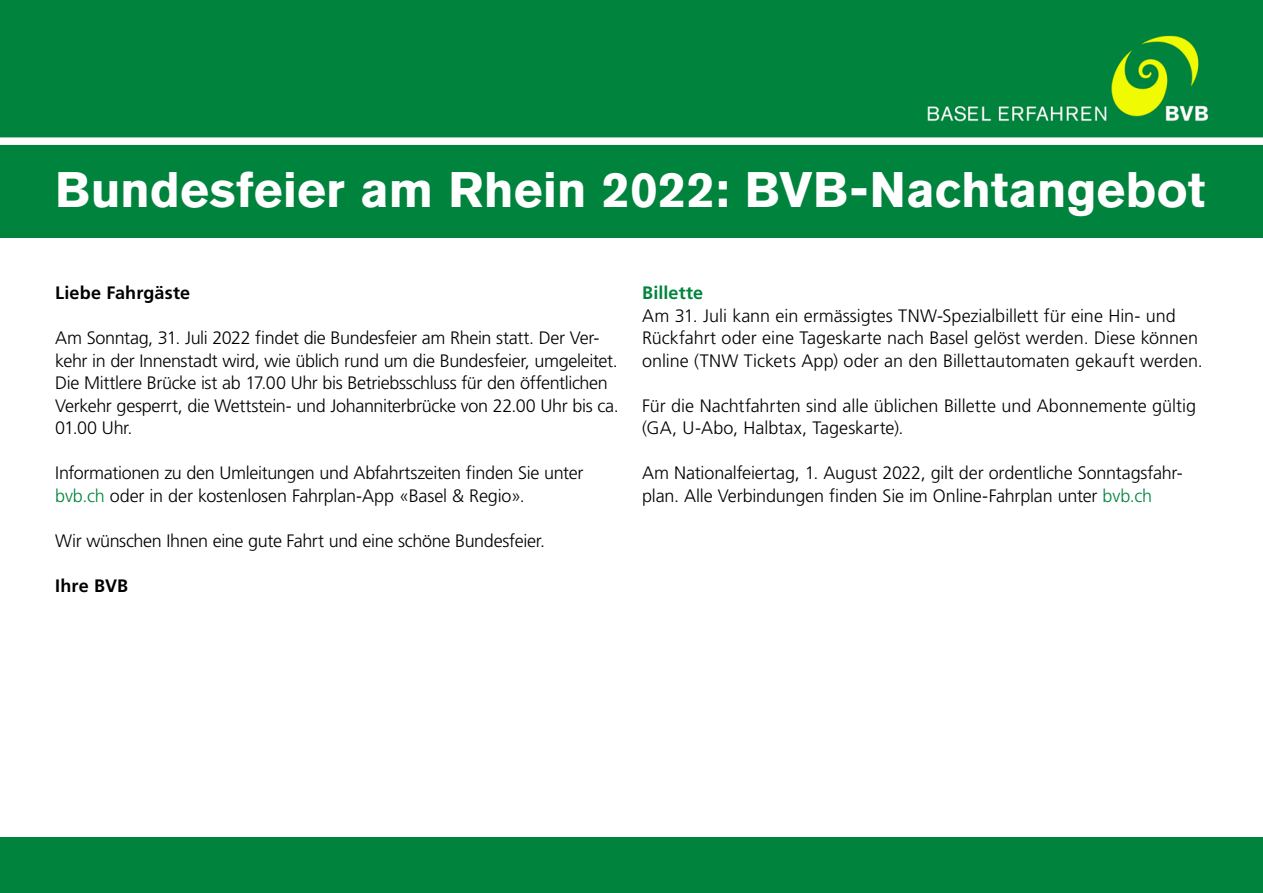
<style>
.page{position:relative;width:1263px;height:893px;background:#fff}
.page>*{position:absolute;margin:0;border:0;box-sizing:border-box;transform-origin:0 0}
.t1{font:700 49.5px "Akzidenz Grotesk BE";color:#fff}
.t2{font:300 18px/22.5px "Frutiger LT Pro";letter-spacing:-.01em;color:#000}
.t3{font:700 18px "Frutiger LT Std";letter-spacing:.01em;color:#000}
.t4{font:700 18px "Frutiger LT Std";letter-spacing:.005em;color:#00843d}
.s1{color:#00843d}
</style>
<div class="page">
<div style="left:0;top:838px;width:1263px;height:55px;background:#00833d"></div>
<div style="left:0;top:0;width:1263px;height:238px;background:#00833d"></div>
<div style="left:0;top:137px;width:1263px;height:8px;background:#fff"></div>
<img style="left:927px;top:35px;width:282px;height:87px">
<h1 class="t1" style="left:55px;top:161px;width:1151px">Bundesfeier am Rhein 2022: BVB-Nachtangebot</h1>
<p class="t3" style="left:55px;top:282px;width:136px">Liebe Fahrgäste</p>
<p class="t2" style="left:55px;top:327px;width:565px">Am Sonntag, 31. Juli 2022 findet die Bundesfeier am Rhein statt. Der Ver&shy;kehr in der Innenstadt wird, wie üblich rund um die Bundesfeier, umgeleitet.<br>Die Mittlere Brücke ist ab 17.00 Uhr bis Betriebsschluss für den öffentlichen Verkehr gesperrt, die Wettstein- und Johanniterbrücke von 22.00 Uhr bis ca.<br>01.00 Uhr.</p>
<p class="t2" style="left:55px;top:462px;width:530px">Informationen zu den Umleitungen und Abfahrtszeiten finden Sie unter <span class="s1">bvb.ch</span> oder in der kostenlosen Fahrplan-App «Basel &amp; Regio».</p>
<p class="t2" style="left:55px;top:529px;width:491px">Wir wünschen Ihnen eine gute Fahrt und eine schöne Bundesfeier.</p>
<p class="t3" style="left:55px;top:575px;width:75px">Ihre BVB</p>
<p class="t4" style="left:642px;top:282px;width:63px">Billette</p>
<p class="t2" style="left:642px;top:304px;width:562px">Am 31. Juli kann ein ermässigtes TNW-Spezialbillett für eine Hin- und<br>Rückfahrt oder eine Tageskarte nach Basel gelöst werden. Diese können online (TNW Tickets App) oder an den Billettautomaten gekauft werden.</p>
<p class="t2" style="left:642px;top:394px;width:555px">Für die Nachtfahrten sind alle üblichen Billette und Abonnemente gültig (GA, U-Abo, Halbtax, Tageskarte).</p>
<p class="t2" style="left:642px;top:462px;width:542px">Am Nationalfeiertag, 1. August 2022, gilt der ordentliche Sonntagsfahr&shy;plan. Alle Verbindungen finden Sie im Online-Fahrplan unter <span class="s1">bvb.ch</span></p>
</div>
